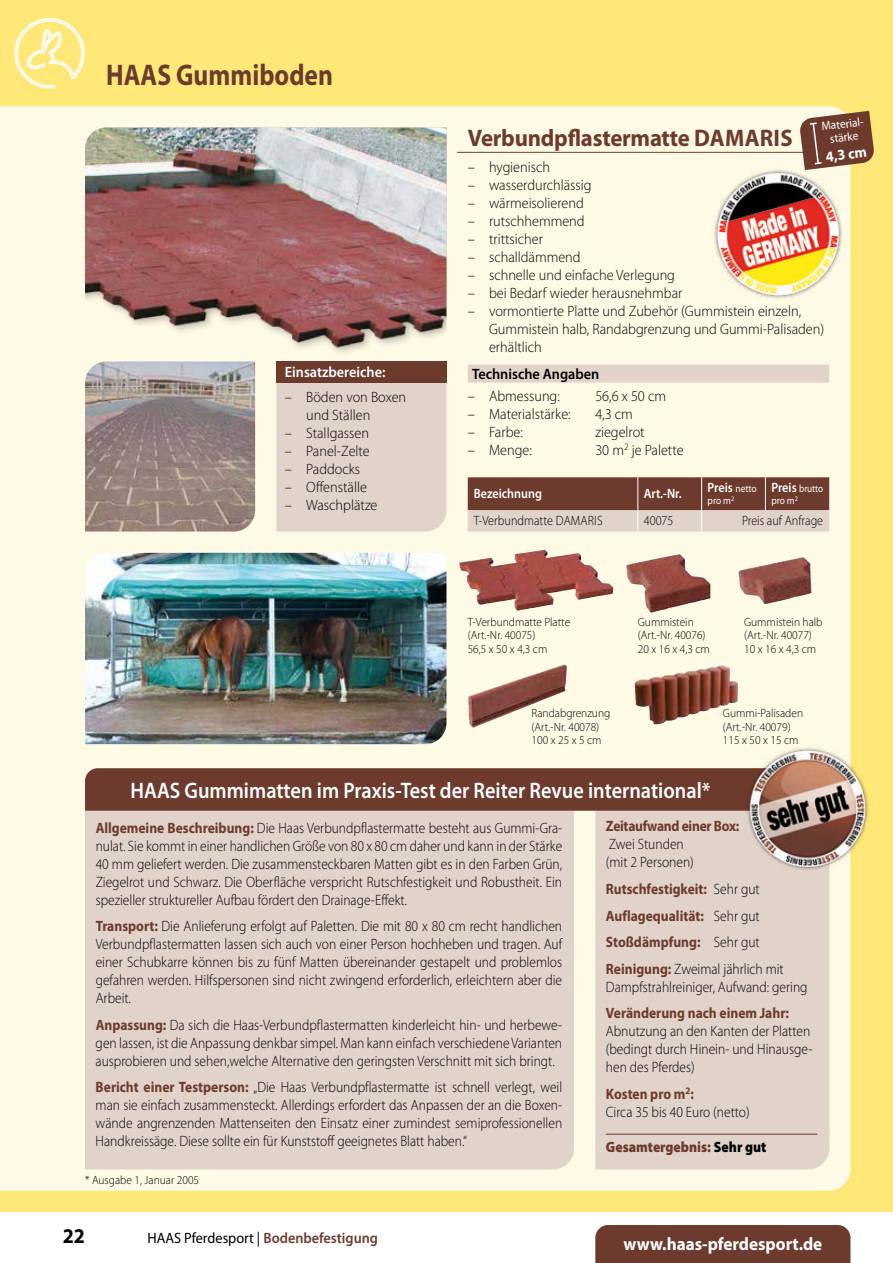
<style>
.page{position:relative;width:893px;height:1263px;background:#fff}
.page>*{position:absolute;margin:0;border:0;box-sizing:border-box;transform-origin:0 0}
.t1{font:700 30px "Myriad Pro";color:#6d3b2d;scale:.85 1}
.t2{font:700 24px "Myriad Pro";letter-spacing:-.01em;color:#6d3b2d;scale:.95 1}
.t3{font:600 22.5px "Myriad Pro";color:#fff;scale:.9 1}
.t4{font:700 21px "Myriad Pro";color:#000;scale:.95 1}
.t5{font:700 18px "Myriad Pro";color:#fff;scale:.95 1}
.t6{font:300 15px/18px "Myriad Pro";color:#000;text-align:justify;scale:.9 1}
.t7{font:300 15px/18px "Myriad Pro";color:#000;scale:.95 1}
.t8{font:700 15px/26.5px "Myriad Pro";color:#6d3b2d;scale:.9 1}
.t9{font:15px "Myriad Pro";color:#000;scale:.95 1}
.t10{font:900 15px "Myriad Pro";color:#6d3b2d;scale:.9 1}
.t11{font:700 15px "Myriad Pro";letter-spacing:-.02em;color:#6d3b2d;scale:.9 1}
.t12{font:600 15px "Myriad Pro";color:#000;scale:.95 1}
.t13{font:600 15px "Myriad Pro";color:#fff;scale:.95 1}
.t14{font:700 15px "Myriad Pro";color:#fff;scale:.95 1}
.t15{font:300 13.5px "Myriad Pro";color:#000;scale:.9 1}
.t16{font:600 13.5px "Myriad Pro";color:#fff;scale:.9 1}
.t17{font:300 12px/13.5px "Myriad Pro";color:#000;scale:.95 1}
.t18{font:12px/13.5px "Myriad Pro";color:#fff;text-align:center;scale:.95 1}
.t19{font:10.5px/12.6px "Myriad Pro";letter-spacing:-.01em;color:#fff;scale:.87 1}
.t20{font:10.5px "Myriad Pro";letter-spacing:-.01em;color:#fff;scale:.9 1}
.s1{font-weight:400;color:#6d3b2d}
.s2{font-weight:400;font-size:10.5px}
.s3{font-weight:600;font-size:13.5px}
.s4{font-weight:700;color:#6d3b2d}
.s5{font-weight:600;color:#6d3b2d}
.s6{font-weight:300;color:#000}
.s7{color:#000}
</style>
<div class="page">
<div style="left:0;top:0;width:893px;height:1212px;background:#ffe877"></div>
<div style="left:595px;top:1225px;width:255px;height:38px;background:#6d3b2d"></div>
<svg style="left:14px;top:18px;width:71px;height:71px"></svg>
<div style="left:0;top:106px;width:850px;height:1085px;background:#fffae6"></div>
<img style="left:85px;top:128px;width:361px;height:276px">
<hr style="left:457px;top:152px;width:372px;height:1px;background:#6d3b2d">
<div style="left:468px;top:365px;width:361px;height:18px;background:#e1d2ca"></div>
<svg style="left:468px;top:477px;width:361px;height:54px;background:#9b776c"></svg>
<div style="left:85px;top:811px;width:489px;height:358px;background:#e1d2ca"></div>
<div style="left:595px;top:811px;width:234px;height:358px;background:#e1d2ca"></div>
<hr style="left:606px;top:1134px;width:211px;height:1px;background:#6d3b2d">
<div style="left:276px;top:383px;width:170px;height:148px;background:#e1d2ca"></div>
<div style="left:276px;top:361px;width:170px;height:22px;background:#6d3b2d"></div>
<img style="left:85px;top:361px;width:170px;height:170px">
<img style="left:85px;top:553px;width:361px;height:191px">
<img style="left:459px;top:551px;width:78px;height:60px">
<svg style="left:667px;top:554px;width:12px;height:3px"></svg>
<img style="left:740px;top:557px;width:63px;height:13px">
<img style="left:541px;top:664px;width:23px;height:8px">
<img style="left:635px;top:665px;width:87px;height:55px">
<div style="left:85px;top:768px;width:659px;height:43px;background:#6d3b2d"></div>
<img style="left:744px;top:740px;width:125px;height:136px">
<img style="left:711px;top:162px;width:134px;height:143px">
<svg style="left:799px;top:111px;width:75px;height:59px;background:#8c624d"></svg>
<h1 class="t1" style="left:106px;top:58px;width:268px">HAAS Gummiboden</h1>
<p class="t13" style="left:285px;top:364px;width:107px">Einsatzbereiche:</p>
<p class="t7" style="left:306px;top:389px;width:107px;text-indent:-21px"><span class="s1">–</span> Böden von Boxen und Ställen</p>
<p class="t7" style="left:285px;top:425px;width:90px"><span class="s1">–</span> Stallgassen</p>
<p class="t7" style="left:285px;top:443px;width:91px"><span class="s1">–</span> Panel-Zelte</p>
<p class="t7" style="left:285px;top:461px;width:81px"><span class="s1">–</span> Paddocks</p>
<p class="t7" style="left:285px;top:479px;width:88px"><span class="s1">–</span> Offenställe</p>
<p class="t7" style="left:285px;top:497px;width:99px"><span class="s1">–</span> Waschplätze</p>
<p class="t18" style="left:821px;top:120px;width:49px;rotate:-7deg">Material&shy;stärke</p>
<p class="t14" style="left:825px;top:148px;width:45px;rotate:-7deg">4,3 cm</p>
<h2 class="t2" style="left:468px;top:124px;width:343px">Verbundpflastermatte DAMARIS</h2>
<p class="t7" style="left:468px;top:158px;width:88px"><span class="s1">–</span> hygienisch</p>
<p class="t7" style="left:468px;top:176px;width:132px"><span class="s1">–</span> wasserdurchlässig</p>
<p class="t7" style="left:468px;top:194px;width:124px"><span class="s1">–</span> wärmeisolierend</p>
<p class="t7" style="left:468px;top:212px;width:125px"><span class="s1">–</span> rutschhemmend</p>
<p class="t7" style="left:468px;top:230px;width:81px"><span class="s1">–</span> trittsicher</p>
<p class="t7" style="left:468px;top:248px;width:120px"><span class="s1">–</span> schalldämmend</p>
<p class="t7" style="left:468px;top:266px;width:220px"><span class="s1">–</span> schnelle und einfache Verlegung</p>
<p class="t7" style="left:468px;top:284px;width:227px"><span class="s1">–</span> bei Bedarf wieder herausnehmbar</p>
<p class="t7" style="left:489px;top:302px;width:354px;text-indent:-21px"><span class="s1">–</span> vormontierte Platte und Zubehör (Gummistein einzeln,<br>Gummistein halb, Randabgrenzung und Gummi-Palisaden) erhältlich</p>
<p class="t12" style="left:472px;top:365px;width:135px">Technische Angaben</p>
<p class="t7" style="left:468px;top:387px;width:98px"><span class="s1">–</span> Abmessung:</p>
<p class="t7" style="left:595px;top:387px;width:76px">56,6 x 50 cm</p>
<p class="t7" style="left:468px;top:405px;width:110px"><span class="s1">–</span> Materialstärke:</p>
<p class="t7" style="left:595px;top:405px;width:41px">4,3 cm</p>
<p class="t7" style="left:468px;top:423px;width:60px"><span class="s1">–</span> Farbe:</p>
<p class="t7" style="left:595px;top:423px;width:53px">ziegelrot</p>
<p class="t7" style="left:468px;top:441px;width:69px"><span class="s1">–</span> Menge:</p>
<p class="t7" style="left:595px;top:441px;width:94px">30 m<sup>2</sup> je Palette</p>
<p class="t16" style="left:474px;top:486px;width:77px">Bezeichnung</p>
<p class="t16" style="left:644px;top:486px;width:44px">Art.-Nr.</p>
<p class="t16" style="left:708px;top:480px;width:56px">Preis <span class="s2">netto</span></p>
<p class="t20" style="left:708px;top:495px;width:31px">pro m<sup>2</sup></p>
<p class="t19" style="left:771px;top:482px;width:61px"><span class="s3">Preis</span> brutto pro m<sup>2</sup></p>
<p class="t15" style="left:474px;top:513px;width:145px">T-Verbundmatte DAMARIS</p>
<p class="t15" style="left:644px;top:513px;width:34px">40075</p>
<p class="t15" style="left:742px;top:513px;width:92px">Preis auf Anfrage</p>
<p class="t17" style="left:468px;top:615px;width:109px">T-Verbundmatte Platte (Art.-Nr. 40075)<br>56,5 x 50 x 4,3 cm</p>
<p class="t17" style="left:638px;top:615px;width:77px">Gummistein (Art.-Nr. 40076)<br>20 x 16 x 4,3 cm</p>
<p class="t17" style="left:744px;top:615px;width:84px">Gummistein halb (Art.-Nr. 40077)<br>10 x 16 x 4,3 cm</p>
<p class="t17" style="left:531px;top:707px;width:84px">Randabgrenzung (Art.-Nr. 40078)<br>100 x 25 x 5 cm</p>
<p class="t17" style="left:723px;top:707px;width:86px">Gummi-Palisaden (Art.-Nr. 40079)<br>115 x 50 x 15 cm</p>
<h3 class="t3" style="left:131px;top:778px;width:646px">HAAS Gummimatten im Praxis-Test der Reiter Revue international*</h3>
<p class="t6" style="left:96px;top:819px;width:520px"><span class="s4">Allgemeine Beschreibung:</span> Die Haas Verbundpflastermatte besteht aus Gummi-Gra&shy;nulat. Sie kommt in einer handlichen Größe von 80 x 80 cm daher und kann in der Stärke 40 mm geliefert werden. Die zusammensteckbaren Matten gibt es in den Farben Grün, Ziegelrot und Schwarz. Die Oberfläche verspricht Rutschfestigkeit und Robustheit. Ein spezieller struktureller Aufbau fördert den Drainage-Effekt.</p>
<p class="t6" style="left:96px;top:917px;width:520px"><span class="s4">Transport:</span> Die Anlieferung erfolgt auf Paletten. Die mit 80 x 80 cm recht handlichen Verbundpflastermatten lassen sich auch von einer Person hochheben und tragen. Auf einer Schubkarre können bis zu fünf Matten übereinander gestapelt und problemlos gefahren werden. Hilfspersonen sind nicht zwingend erforderlich, erleichtern aber die Arbeit.</p>
<p class="t6" style="left:96px;top:1016px;width:520px"><span class="s4">Anpassung:</span> Da sich die Haas-Verbundpflastermatten kinderleicht hin- und herbewe&shy;gen lassen, ist die Anpassung denkbar simpel. Man kann einfach verschiedene Varianten ausprobieren und sehen,welche Alternative den geringsten Verschnitt mit sich bringt.</p>
<p class="t6" style="left:96px;top:1078px;width:520px"><span class="s4">Bericht einer Testperson:</span> „Die Haas Verbundpflastermatte ist schnell verlegt, weil man sie einfach zusammensteckt. Allerdings erfordert das Anpassen der an die Boxen&shy;wände angrenzenden Mattenseiten den Einsatz einer zumindest semiprofessionellen Handkreissäge. Diese sollte ein für Kunststoff geeignetes Blatt haben.“</p>
<p class="t17" style="left:85px;top:1173px;width:122px">* Ausgabe 1, Januar 2005</p>
<h3 class="t4" style="left:63px;top:1224px;width:25px">22</h3>
<p class="t9" style="left:147px;top:1230px;width:244px">HAAS Pferdesport | <span class="s5">Bodenbefestigung</span></p>
<p class="t11" style="left:606px;top:818px;width:150px">Zeitaufwand einer Box:</p>
<p class="t6" style="left:606px;top:836px;width:99px">Zwei Stunden (mit 2 Personen)</p>
<p class="t8" style="left:606px;top:876px;width:199px">Rutschfestigkeit: <span class="s6">Sehr gut<br></span>Auflagequalität: <span class="s6">Sehr gut<br></span>Stoßdämpfung: <span class="s6">Sehr gut<br></span>Reinigung: <span class="s6">Zweimal jährlich mit</span></p>
<p class="t6" style="left:606px;top:978px;width:226px">Dampfstrahlreiniger, Aufwand: gering</p>
<p class="t8" style="left:606px;top:1000px;width:205px">Veränderung nach einem Jahr:</p>
<p class="t6" style="left:606px;top:1022px;width:231px;text-align:left">Abnutzung an den Kanten der Platten (bedingt durch Hinein- und Hinausge&shy;hen des Pferdes)</p>
<p class="t6" style="left:606px;top:1085px;width:161px"><span class="s4">Kosten pro m</span><sup>2</sup><span class="s4">:<br></span>Circa 35 bis 40 Euro (netto)</p>
<p class="t10" style="left:606px;top:1138px;width:180px">Gesamtergebnis: <span class="s7">Sehr gut</span></p>
<p class="t5" style="left:623px;top:1234px;width:211px">www.haas-pferdesport.de</p>
</div>
